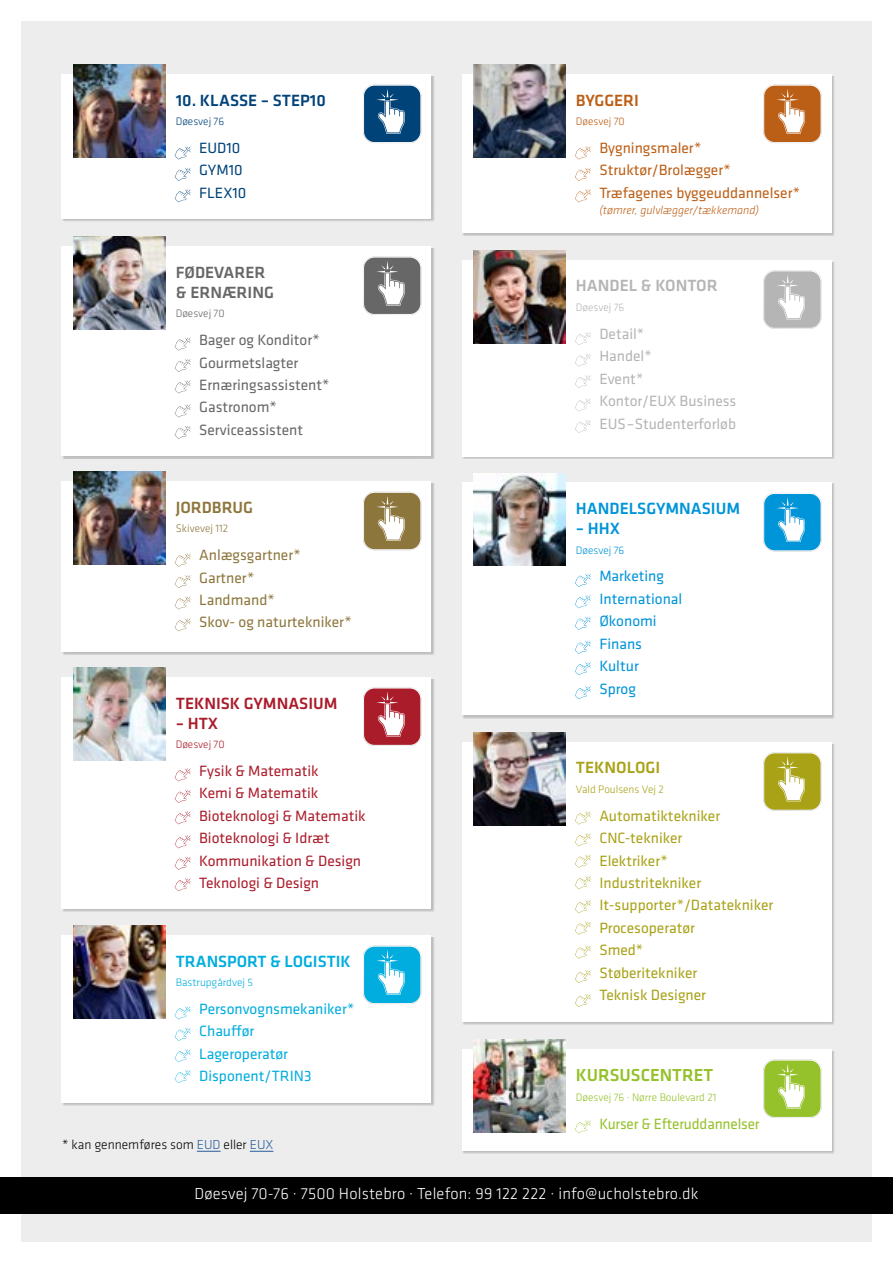
<style>
.page{position:relative;width:893px;height:1263px;background:#fff}
.page>*{position:absolute;margin:0;border:0;box-sizing:border-box;transform-origin:0 0}
.t1{font:500 18px "Klavika";color:#95c12a}
.t2{font:500 16.8px "Klavika";color:#ab1c2b}
.t3{font:500 16.8px "Klavika";color:#0094d8}
.t4{font:500 16.8px "Klavika";color:#00adde}
.t5{font:500 16.8px/20.2px "Klavika";color:#666766}
.t6{font:500 16.8px "Klavika";color:#004379}
.t7{font:500 16.8px "Klavika";color:#b5b5b5}
.t8{font:500 16.8px "Klavika";color:#a9a217}
.t9{font:500 16.8px "Klavika";color:#8d763c}
.t10{font:500 16.8px "Klavika";color:#bc5f16}
.t11{font:300 16.5px "Klavika";letter-spacing:.01em;color:#fff}
.t12{font:15.45px/22.5px "Klavika";color:#a9a217}
.t13{font:15.45px/22.5px "Klavika";color:#ab1c2b}
.t14{font:15.45px/22.5px "Klavika";color:#666766}
.t15{font:15.45px/22.5px "Klavika";color:#bc5f16}
.t16{font:15.45px/22.5px "Klavika";color:#00adde}
.t17{font:15.45px/22.5px "Klavika";color:#b5b5b5}
.t18{font:15.45px/22.5px "Klavika";color:#8d763c}
.t19{font:15.45px/22.5px "Klavika";color:#0094d8}
.t20{font:15.45px "Klavika";letter-spacing:-.01em;color:#95c12a}
.t21{font:15.45px/22.5px "Klavika";color:#004379}
.t22{font:300 13.5px "Klavika";color:#000}
.t23{font:italic 300 12px "Klavika";color:#bc5f16}
.t24{font:300 11.25px "Klavika";color:#95c12a}
.t25{font:300 11.25px "Klavika";color:#a9a217}
.t26{font:300 11.25px "Klavika";color:#00adde}
.t27{font:300 11.25px "Klavika";color:#8d763c}
.t28{font:300 11.25px "Klavika";color:#004379}
.t29{font:300 11.25px "Klavika";color:#666766}
.t30{font:300 11.25px "Klavika";color:#ab1c2b}
.t31{font:300 11.25px "Klavika";color:#0094d8}
.t32{font:300 11.25px "Klavika";color:#bc5f16}
.t33{font:300 11.25px "Klavika";color:#b5b5b5}
.s1{color:#275b9b}
</style>
<div class="page">
<div style="left:21px;top:21px;width:851px;height:1221px;background:#ededed"></div>
<div style="left:0;top:1177px;width:893px;height:36px;background:#000"></div>
<div style="left:62px;top:76px;width:372px;height:146px;background:#000;opacity:.2"></div>
<div style="left:62px;top:74px;width:369px;height:145px;background:#fff"></div>
<div style="left:62px;top:481px;width:369px;height:171px;background:#fff"></div>
<div style="left:62px;top:937px;width:372px;height:168px;background:#000;opacity:.2"></div>
<div style="left:62px;top:935px;width:369px;height:167px;background:#fff"></div>
<div style="left:62px;top:246px;width:369px;height:210px;background:#fff"></div>
<div style="left:62px;top:677px;width:369px;height:232px;background:#fff"></div>
<div style="left:462px;top:483px;width:372px;height:235px;background:#000;opacity:.2"></div>
<div style="left:462px;top:482px;width:369px;height:233px;background:#fff"></div>
<div style="left:462px;top:742px;width:369px;height:280px;background:#fff"></div>
<div style="left:462px;top:76px;width:372px;height:159px;background:#000;opacity:.2"></div>
<div style="left:462px;top:74px;width:369px;height:159px;background:#fff"></div>
<div style="left:462px;top:260px;width:369px;height:196px;background:#fff"></div>
<div style="left:462px;top:1051px;width:372px;height:102px;background:#000;opacity:.2"></div>
<div style="left:462px;top:1049px;width:369px;height:101px;background:#fff"></div>
<img style="left:74px;top:65px;width:91px;height:93px">
<img style="left:74px;top:472px;width:91px;height:93px">
<img style="left:74px;top:926px;width:91px;height:93px">
<img style="left:74px;top:237px;width:91px;height:93px">
<img style="left:74px;top:668px;width:91px;height:92px">
<img style="left:474px;top:473px;width:91px;height:93px">
<img style="left:474px;top:732px;width:91px;height:93px">
<img style="left:474px;top:65px;width:91px;height:93px">
<img style="left:474px;top:251px;width:91px;height:92px">
<img style="left:474px;top:1040px;width:91px;height:92px">
<svg style="left:363px;top:85px;width:58px;height:58px"></svg>
<svg style="left:363px;top:492px;width:58px;height:58px;background:#a79569"></svg>
<svg style="left:363px;top:946px;width:58px;height:58px"></svg>
<svg style="left:363px;top:257px;width:58px;height:58px"></svg>
<svg style="left:363px;top:687px;width:58px;height:59px"></svg>
<svg style="left:763px;top:493px;width:59px;height:58px"></svg>
<svg style="left:763px;top:752px;width:59px;height:59px;background:#bdb852"></svg>
<svg style="left:763px;top:85px;width:59px;height:58px;background:#cb854e"></svg>
<svg style="left:763px;top:270px;width:59px;height:59px"></svg>
<svg style="left:763px;top:1059px;width:59px;height:59px"></svg>
<svg style="left:175px;top:146px;width:16px;height:13px"></svg>
<svg style="left:175px;top:553px;width:16px;height:14px"></svg>
<svg style="left:175px;top:1006px;width:16px;height:13px"></svg>
<svg style="left:175px;top:337px;width:16px;height:13px"></svg>
<svg style="left:175px;top:768px;width:16px;height:13px"></svg>
<svg style="left:575px;top:573px;width:17px;height:14px"></svg>
<svg style="left:575px;top:833px;width:17px;height:13px"></svg>
<svg style="left:575px;top:811px;width:17px;height:13px"></svg>
<svg style="left:175px;top:404px;width:16px;height:13px"></svg>
<svg style="left:175px;top:835px;width:16px;height:13px"></svg>
<svg style="left:575px;top:640px;width:17px;height:14px"></svg>
<svg style="left:575px;top:900px;width:17px;height:13px"></svg>
<svg style="left:575px;top:146px;width:17px;height:13px"></svg>
<svg style="left:575px;top:332px;width:16px;height:13px"></svg>
<svg style="left:575px;top:1120px;width:17px;height:13px"></svg>
<svg style="left:175px;top:167px;width:16px;height:14px"></svg>
<svg style="left:175px;top:575px;width:16px;height:13px"></svg>
<svg style="left:175px;top:1027px;width:16px;height:14px"></svg>
<svg style="left:175px;top:359px;width:16px;height:13px"></svg>
<svg style="left:175px;top:789px;width:16px;height:14px"></svg>
<svg style="left:575px;top:595px;width:17px;height:13px"></svg>
<svg style="left:575px;top:854px;width:17px;height:14px"></svg>
<svg style="left:175px;top:425px;width:16px;height:14px"></svg>
<svg style="left:175px;top:856px;width:16px;height:14px"></svg>
<svg style="left:175px;top:878px;width:16px;height:13px"></svg>
<svg style="left:575px;top:662px;width:17px;height:13px"></svg>
<svg style="left:575px;top:921px;width:17px;height:14px"></svg>
<svg style="left:575px;top:969px;width:17px;height:14px"></svg>
<svg style="left:575px;top:686px;width:17px;height:13px"></svg>
<svg style="left:575px;top:945px;width:17px;height:14px"></svg>
<svg style="left:575px;top:993px;width:17px;height:14px"></svg>
<svg style="left:575px;top:167px;width:17px;height:14px"></svg>
<svg style="left:575px;top:354px;width:16px;height:13px"></svg>
<svg style="left:575px;top:398px;width:16px;height:13px"></svg>
<svg style="left:175px;top:189px;width:16px;height:13px"></svg>
<svg style="left:175px;top:596px;width:16px;height:13px"></svg>
<svg style="left:175px;top:618px;width:16px;height:13px"></svg>
<svg style="left:175px;top:1049px;width:16px;height:13px"></svg>
<svg style="left:175px;top:1070px;width:16px;height:13px"></svg>
<svg style="left:175px;top:380px;width:16px;height:13px"></svg>
<svg style="left:175px;top:811px;width:16px;height:13px"></svg>
<svg style="left:575px;top:616px;width:17px;height:14px"></svg>
<svg style="left:575px;top:876px;width:17px;height:13px"></svg>
<svg style="left:575px;top:189px;width:17px;height:13px"></svg>
<svg style="left:575px;top:375px;width:16px;height:13px"></svg>
<svg style="left:575px;top:420px;width:16px;height:13px"></svg>
<svg style="left:197px;top:1151px;width:24px;height:1px"></svg>
<svg style="left:250px;top:1151px;width:23px;height:1px"></svg>
<p class="t6" style="left:176px;top:91px;width:152px">10. KLASSE – STEP10</p>
<p class="t28" style="left:176px;top:115px;width:50px">Døesvej 76</p>
<p class="t21" style="left:199px;top:137px;width:49px">EUD10<br>GYM10<br>FLEX10</p>
<p class="t5" style="left:176px;top:262px;width:100px">FØDEVARER &amp; ERNÆRING</p>
<p class="t29" style="left:176px;top:307px;width:50px">Døesvej 70</p>
<p class="t14" style="left:199px;top:329px;width:132px">Bager og Konditor*<br>Gourmetslagter<br>Ernæringsassistent*<br>Gastronom*<br>Serviceassistent</p>
<p class="t9" style="left:176px;top:498px;width:79px">JORDBRUG</p>
<p class="t27" style="left:176px;top:522px;width:54px">Skivevej 112</p>
<p class="t18" style="left:199px;top:544px;width:154px">Anlægsgartner*<br>Gartner*<br>Landmand*<br>Skov- og naturtekniker*</p>
<p class="t2" style="left:176px;top:694px;width:163px">TEKNISK GYMNASIUM</p>
<p class="t2" style="left:176px;top:714px;width:44px">– HTX</p>
<p class="t30" style="left:176px;top:738px;width:50px">Døesvej 70</p>
<p class="t13" style="left:199px;top:760px;width:168px">Fysik &amp; Matematik<br>Kemi &amp; Matematik<br>Bioteknologi &amp; Matematik<br>Bioteknologi &amp; Idræt<br>Kommunikation &amp; Design<br>Teknologi &amp; Design</p>
<p class="t4" style="left:176px;top:952px;width:177px">TRANSPORT &amp; LOGISTIK</p>
<p class="t26" style="left:176px;top:976px;width:79px">Bastrupgårdvej 5</p>
<p class="t16" style="left:199px;top:998px;width:157px">Personvognsmekaniker*<br>Chauffør<br>Lageroperatør<br>Disponent/TRIN3</p>
<p class="t22" style="left:62px;top:1137px;width:213px">* kan gennemføres som <span class="s1">EUD</span> eller <span class="s1">EUX</span></p>
<p class="t10" style="left:576px;top:91px;width:65px">BYGGERI</p>
<p class="t32" style="left:576px;top:115px;width:50px">Døesvej 70</p>
<p class="t15" style="left:599px;top:137px;width:202px">Bygningsmaler*<br>Struktør/Brolægger*<br>Træfagenes byggeuddannelser*</p>
<p class="t23" style="left:599px;top:203px;width:161px">(tømrer, gulvlægger/tækkemand)</p>
<p class="t7" style="left:576px;top:277px;width:143px">HANDEL &amp; KONTOR</p>
<p class="t33" style="left:576px;top:301px;width:50px">Døesvej 76</p>
<p class="t17" style="left:599px;top:323px;width:139px">Detail*<br>Handel*<br>Event*<br>Kontor/EUX Business<br>EUS–Studenterforløb</p>
<p class="t3" style="left:576px;top:499px;width:166px">HANDELSGYMNASIUM</p>
<p class="t3" style="left:576px;top:519px;width:46px">– HHX</p>
<p class="t31" style="left:576px;top:544px;width:50px">Døesvej 76</p>
<p class="t19" style="left:599px;top:565px;width:84px">Marketing<br>International<br>Økonomi<br>Finans<br>Kultur<br>Sprog</p>
<p class="t8" style="left:576px;top:759px;width:86px">TEKNOLOGI</p>
<p class="t25" style="left:576px;top:783px;width:89px">Vald Poulsens Vej 2</p>
<p class="t12" style="left:599px;top:804px;width:175px">Automatiktekniker<br>CNC-tekniker<br>Elektriker*<br>Industritekniker<br>It-supporter*/Datatekniker<br>Procesoperatør<br>Smed*<br>Støberitekniker<br>Teknisk Designer</p>
<p class="t1" style="left:576px;top:1066px;width:139px">KURSUSCENTRET</p>
<p class="t24" style="left:576px;top:1091px;width:142px">Døesvej 76 · Nørre Boulevard 21</p>
<p class="t20" style="left:599px;top:1115px;width:162px">Kurser &amp; Efteruddannelser</p>
<p class="t11" style="left:194px;top:1184px;width:506px">Døesvej 70-76 · 7500 Holstebro · Telefon: 99 122 222 · info@ucholstebro.dk</p>
</div>
